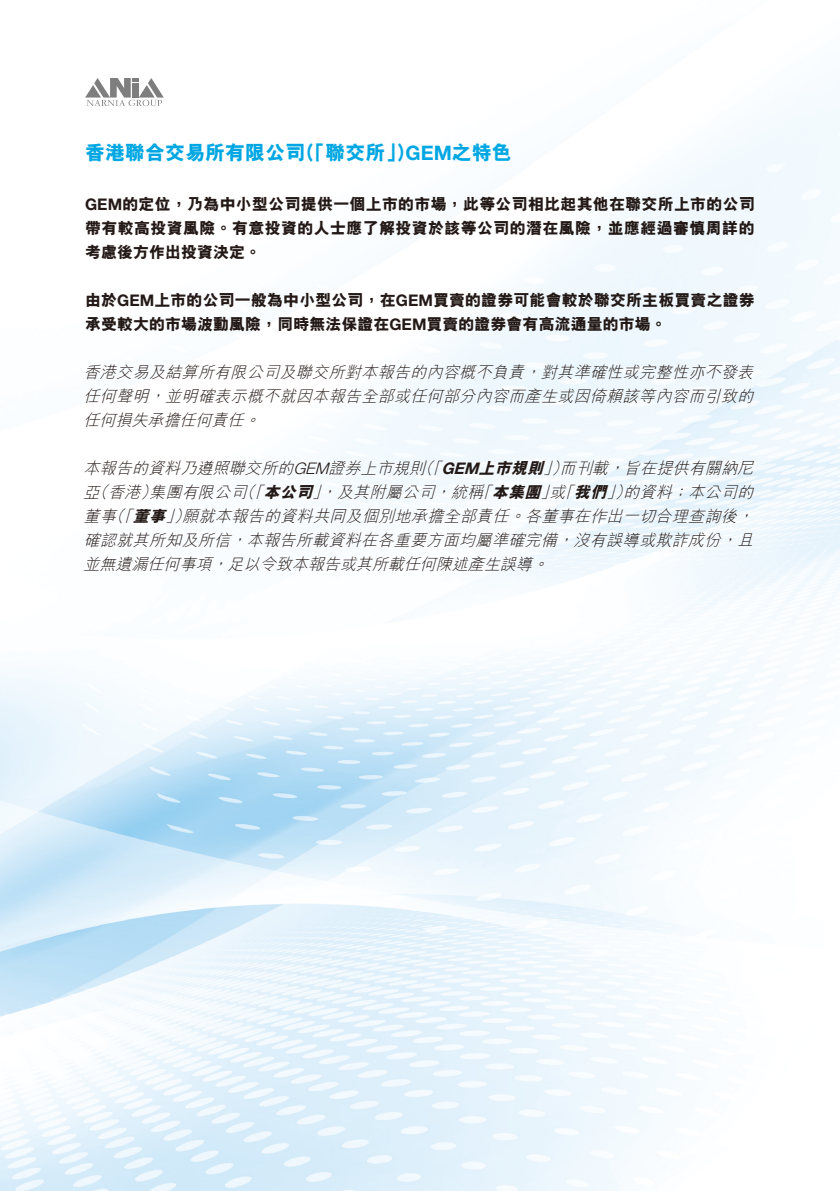
<style>
.page{position:relative;width:840px;height:1191px;background:#fff}
.page>*{position:absolute;margin:0;border:0;box-sizing:border-box;transform-origin:0 0}
.t1{font:800 20px "M Hei HK";color:#00a7e2}
.t2{font:700 20px "Helvetica Neue LT Std";color:#00a7e2}
.t3{font:italic 300 16px/24px "M Hei HK";color:#231916}
.t4{font:800 16px/24px "M Hei HK";letter-spacing:.005em;color:#231916;text-align:justify}
.t5{font:italic 800 16px "M Hei HK";color:#231916}
.s1{font-family:"Helvetica Neue LT Std";font-weight:700}
.s2{font-family:"M Hei HK";font-weight:800}
.s3{font-family:"Helvetica Neue LT Std"}
.s4{font-weight:300}
</style>
<div class="page">
<img style="left:0;top:94px;width:839px;height:1097px">
<svg style="left:85px;top:78px;width:79px;height:28px"></svg>
<p class="t1" style="left:295px;top:142px;width:121px">（「聯交所」）</p>
<p class="t1" style="left:85px;top:142px;width:221px">香港聯合交易所有限公司</p>
<p class="t4" style="left:85px;top:192px;width:671px"><span class="s1">GEM</span>的定位，乃為中小型公司提供一個上市的市場，此等公司相比起其他在聯交所上市的公司帶有較高投資風險。有意投資的人士應了解投資於該等公司的潛在風險，並應經過審慎周詳的考慮後方作出投資決定。</p>
<p class="t4" style="left:85px;top:288px;width:671px">由於<span class="s1">GEM</span>上市的公司一般為中小型公司，在<span class="s1">GEM</span>買賣的證券可能會較於聯交所主板買賣之證券承受較大的市場波動風險，同時無法保證在<span class="s1">GEM</span>買賣的證券會有高流通量的市場。</p>
<p class="t3" style="left:540px;top:360px;width:218px">對其準確性或完整性亦不發表</p>
<p class="t2" style="left:405px;top:140px;width:108px">GEM<span class="s2">之特色</span></p>
<p class="t3" style="left:165px;top:360px;width:593px;text-indent:-82px">香港交易及結算所有限公司及聯交所對本報告的內容概不負責<br>並明確表示概不就因本報告全部或任何部分內容而產生或因倚賴該等內容而引致的</p>
<p class="t3" style="left:524px;top:360px;width:22px">，</p>
<p class="t3" style="left:83px;top:384px;width:71px">任何聲明</p>
<p class="t3" style="left:149px;top:384px;width:22px">，</p>
<p class="t3" style="left:83px;top:408px;width:166px">任何損失承擔任何責任</p>
<p class="t3" style="left:243px;top:408px;width:22px">。</p>
<p class="t3" style="left:417px;top:456px;width:30px">（「</p>
<p class="t3" style="left:543px;top:456px;width:30px">」）</p>
<p class="t3" style="left:83px;top:456px;width:347px">本報告的資料乃遵照聯交所的<span class="s3">GEM</span>證券上市規則</p>
<p class="t3" style="left:623px;top:456px;width:135px">旨在提供有關納尼</p>
<p class="t3" style="left:559px;top:456px;width:54px">而刊載</p>
<p class="t5" style="left:441px;top:460px;width:107px"><span class="s1">GEM</span>上市規則</p>
<p class="t3" style="left:607px;top:456px;width:22px">，</p>
<p class="t3" style="left:83px;top:480px;width:30px">（亞</p>
<p class="t3" style="left:140px;top:480px;width:22px">）</p>
<p class="t3" style="left:239px;top:480px;width:30px">（「</p>
<p class="t3" style="left:606px;top:480px;width:30px">」）</p>
<p class="t3" style="left:337px;top:480px;width:103px">及其附屬公司</p>
<p class="t3" style="left:622px;top:480px;width:54px">的資料</p>
<p class="t3" style="left:108px;top:480px;width:144px">香港集團有限公司</p>
<p class="t3" style="left:688px;top:480px;width:71px">本公司的</p>
<p class="t5" style="left:450px;top:484px;width:95px"><span class="s4">統稱</span>本集團</p>
<p class="t3" style="left:540px;top:480px;width:38px">「或」</p>
<p class="t5" style="left:573px;top:484px;width:38px">我們</p>
<p class="t3" style="left:312px;top:480px;width:30px">，」</p>
<p class="t3" style="left:475px;top:480px;width:22px">「</p>
<p class="t5" style="left:263px;top:484px;width:54px">本公司</p>
<p class="t3" style="left:671px;top:480px;width:22px">；</p>
<p class="t3" style="left:434px;top:480px;width:22px">，</p>
<p class="t3" style="left:108px;top:504px;width:30px">（「</p>
<p class="t3" style="left:165px;top:504px;width:30px">」）</p>
<p class="t3" style="left:182px;top:504px;width:332px">願就本報告的資料共同及個別地承擔全部責任</p>
<p class="t3" style="left:524px;top:504px;width:217px">各董事在作出一切合理查詢後</p>
<p class="t3" style="left:83px;top:504px;width:38px">董事</p>
<p class="t5" style="left:133px;top:508px;width:38px">董事</p>
<p class="t3" style="left:508px;top:504px;width:22px">。</p>
<p class="t3" style="left:736px;top:504px;width:22px">，</p>
<p class="t3" style="left:247px;top:528px;width:316px">本報告所載資料在各重要方面均屬準確完備</p>
<p class="t3" style="left:573px;top:528px;width:152px">沒有誤導或欺詐成份</p>
<p class="t3" style="left:83px;top:528px;width:152px">確認就其所知及所信</p>
<p class="t3" style="left:736px;top:528px;width:22px">且</p>
<p class="t3" style="left:230px;top:528px;width:22px">，</p>
<p class="t3" style="left:557px;top:528px;width:22px">，</p>
<p class="t3" style="left:720px;top:528px;width:22px">，</p>
<p class="t3" style="left:227px;top:552px;width:310px">足以令致本報告或其所載任何陳述產生誤導</p>
<p class="t3" style="left:83px;top:552px;width:134px">並無遺漏任何事項</p>
<p class="t3" style="left:531px;top:552px;width:22px">。</p>
<p class="t3" style="left:211px;top:552px;width:22px">，</p>
</div>
